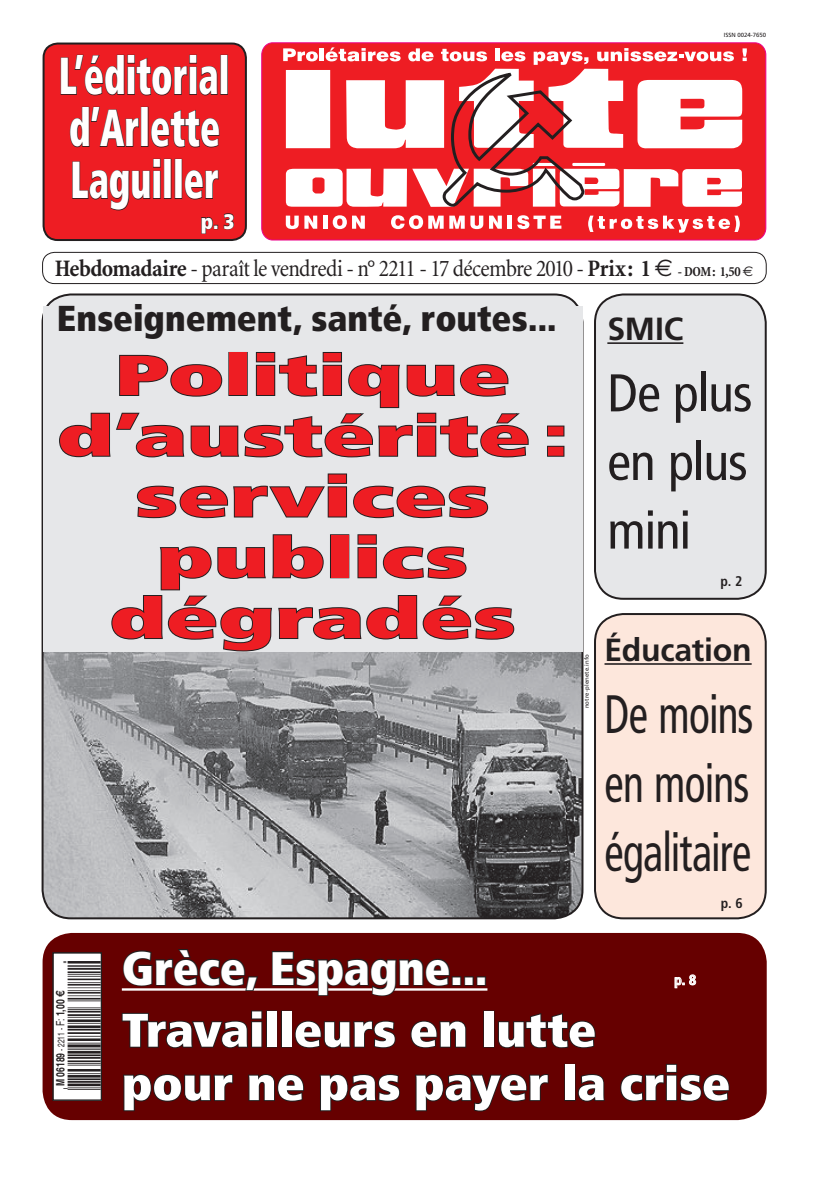
<style>
.page{position:relative;width:823px;height:1191px;background:#fff}
.page>*{position:absolute;margin:0;border:0;box-sizing:border-box;transform-origin:0 0}
.t1{font:900 condensed 56px/60.7px "Frutiger";letter-spacing:-.01em;color:#ee1d23;text-align:center;scale:1.72 1}
.t2{font:condensed 54px/69.2px "Frutiger";letter-spacing:-.02em;color:#231f20;text-align:justify;scale:.8 1}
.t3{font:condensed 53px/68.6px "Frutiger";letter-spacing:-.02em;color:#231f20;text-align:justify}
.t4{font:900 condensed 52px/52px "Frutiger";color:#fff;scale:.7 1}
.t5{font:900 condensed 47px/53.4px "Frutiger";letter-spacing:-.005em;color:#fff;scale:1.1 1}
.t6{font:900 condensed 47px "Frutiger";letter-spacing:-.005em;color:#fff}
.t7{font:900 condensed 36px "Frutiger";color:#231f20}
.t8{font:33px "Ean P33 No";color:#231f20}
.t9{font:700 32px "Frutiger";letter-spacing:-.01em;color:#231f20}
.t10{font:condensed 24px "Minion";letter-spacing:-.03em;color:#231f20}
.t11{font:900 condensed 21px "Frutiger";color:#fff}
.t12{font:700 condensed 14px "Frutiger";color:#231f20}
.t13{font:700 condensed 14px "Frutiger";color:#fff}
.t14{font:700 11.5px "Helvetica";color:#231f20;scale:.75 1}
.t15{font:6px "Frutiger";letter-spacing:.015em;color:#231f20}
.s1{font-weight:700}
.s2{font-family:"Euro Sans";font-stretch:normal}
.s3{font-weight:700;font-size:14px}
.s4{font-family:"Euro Sans";font-stretch:normal;font-size:14px}
.s5{font-weight:400;font-size:9.5px}
.s6{font-weight:400}
.s7{font-family:"Euro"}
</style>
<div class="page">
<div style="left:44px;top:44px;width:202px;height:196px;background:#ee1d23;border-radius:14px"></div>
<svg style="left:60px;top:54px;width:158px;height:42px"></svg>
<div style="left:220px;top:55px;width:8px;height:40px;border:1px solid #231f20"></div>
<svg style="left:69px;top:106px;width:70px;height:42px"></svg>
<div style="left:141px;top:107px;width:7px;height:40px;border:1px solid #231f20"></div>
<svg style="left:150px;top:110px;width:70px;height:38px"></svg>
<svg style="left:72px;top:158px;width:89px;height:53px"></svg>
<div style="left:164px;top:159px;width:7px;height:40px;border:1px solid #231f20"></div>
<div style="left:174px;top:159px;width:8px;height:40px;border:1px solid #231f20"></div>
<svg style="left:184px;top:170px;width:35px;height:30px"></svg>
<svg style="left:201px;top:213px;width:33px;height:21px"></svg>
<div style="left:43px;top:43px;width:204px;height:198px;border:2px solid #231f20;border-radius:14px"></div>
<svg style="left:261px;top:43px;width:504px;height:197px;background:#ee1f29"></svg>
<svg style="left:285px;top:216px;width:13px;height:13px"></svg>
<svg style="left:304px;top:216px;width:13px;height:13px"></svg>
<hr style="left:323px;top:216px;width:4px;height:13px;background:#fff">
<svg style="left:332px;top:215px;width:14px;height:14px"></svg>
<svg style="left:352px;top:216px;width:12px;height:13px"></svg>
<svg style="left:391px;top:215px;width:52px;height:14px"></svg>
<svg style="left:449px;top:216px;width:15px;height:13px"></svg>
<svg style="left:470px;top:216px;width:31px;height:13px"></svg>
<div style="left:507px;top:216px;width:5px;height:13px;background:#fff"></div>
<svg style="left:517px;top:215px;width:44px;height:14px"></svg>
<svg style="left:587px;top:216px;width:152px;height:17px"></svg>
<svg style="left:286px;top:69px;width:455px;height:138px"></svg>
<svg style="left:283px;top:48px;width:34px;height:13px"></svg>
<hr style="left:319px;top:48px;width:4px;height:13px;background:#fff">
<svg style="left:325px;top:47px;width:75px;height:14px"></svg>
<svg style="left:408px;top:48px;width:25px;height:13px"></svg>
<hr style="left:495px;top:48px;width:4px;height:13px;background:#fff">
<svg style="left:440px;top:49px;width:148px;height:159px"></svg>
<svg style="left:596px;top:48px;width:137px;height:13px"></svg>
<svg style="left:742px;top:48px;width:4px;height:13px"></svg>
<div style="left:42px;top:252px;width:724px;height:32px;border:1px solid #231f20;border-radius:12px"></div>
<img style="left:43px;top:652px;width:539px;height:266px">
<div style="left:44px;top:934px;width:721px;height:185px;background:#600;border-radius:28px"></div>
<hr style="left:122px;top:988px;width:365px;height:2px;background:#fff">
<svg style="left:122px;top:949px;width:137px;height:42px"></svg>
<svg style="left:271px;top:951px;width:179px;height:46px"></svg>
<div style="left:451px;top:976px;width:10px;height:9px;border:2px solid #231f20"></div>
<div style="left:464px;top:976px;width:9px;height:9px;border:2px solid #231f20"></div>
<div style="left:476px;top:976px;width:10px;height:9px;border:2px solid #231f20"></div>
<svg style="left:674px;top:974px;width:21px;height:14px"></svg>
<svg style="left:121px;top:1010px;width:142px;height:39px"></svg>
<div style="left:266px;top:1010px;width:11px;height:37px;border:2px solid #231f20"></div>
<div style="left:281px;top:1010px;width:11px;height:37px;border:2px solid #231f20"></div>
<svg style="left:294px;top:1020px;width:102px;height:29px"></svg>
<svg style="left:410px;top:1020px;width:57px;height:29px"></svg>
<div style="left:483px;top:1010px;width:11px;height:37px;border:2px solid #231f20"></div>
<svg style="left:498px;top:1013px;width:98px;height:36px"></svg>
<svg style="left:123px;top:1074px;width:111px;height:38px"></svg>
<svg style="left:248px;top:1074px;width:56px;height:28px"></svg>
<svg style="left:319px;top:1074px;width:81px;height:38px"></svg>
<svg style="left:415px;top:1074px;width:134px;height:38px"></svg>
<div style="left:564px;top:1063px;width:11px;height:38px;border:2px solid #231f20"></div>
<svg style="left:577px;top:1074px;width:28px;height:28px"></svg>
<svg style="left:620px;top:1063px;width:110px;height:39px"></svg>
<div style="left:43px;top:933px;width:723px;height:187px;border:2px solid #600;border-radius:28px"></div>
<div style="left:594px;top:614px;width:171px;height:304px;background:#fde7dc;border-radius:28px"></div>
<hr style="left:604px;top:663px;width:147px;height:2px;background:#231f20">
<div style="left:593px;top:613px;width:173px;height:306px;border:2px solid #231f20;border-radius:28px"></div>
<div style="left:594px;top:294px;width:171px;height:305px;background:#e6e7e9;border-radius:28px"></div>
<hr style="left:607px;top:342px;width:76px;height:2px;background:#231f20">
<div style="left:593px;top:293px;width:173px;height:307px;border:2px solid #231f20;border-radius:28px"></div>
<div style="left:53px;top:952px;width:48px;height:148px;background:#fff"></div>
<div style="left:52px;top:952px;width:50px;height:148px;border:1px solid #231f20"></div>
<div style="left:43px;top:306px;width:539px;height:346px;background:#e6e7e9"></div>
<svg style="left:59px;top:352px;width:470px;height:106px"></svg>
<svg style="left:547px;top:425px;width:18px;height:32px"></svg>
<svg style="left:136px;top:473px;width:353px;height:46px"></svg>
<svg style="left:111px;top:534px;width:404px;height:118px"></svg>
<p class="t4" style="left:59px;top:50px;width:245px">L’éditorial d’Arlette<br>Laguiller</p>
<p class="t11" style="left:201px;top:208px;width:35px">p. 3</p>
<p class="t15" style="left:723px;top:32px;width:44px">ISSN 0024-7650</p>
<p class="t10" style="left:55px;top:256px;width:699px"><span class="s1">Hebdomadaire</span> - paraît le vendredi - n° 2211 - 17 décembre 2010 - <span class="s1">Prix: 1</span> <span class="s2">e</span> <span class="s3">- DOM: 1,50</span> <span class="s4">e</span></p>
<p class="t7" style="left:57px;top:297px;width:501px">Enseignement, santé, routes...</p>
<p class="t1" style="left:57px;top:345px;width:299px">Politique d’austérité: services publics dégradés</p>
<p class="t9" style="left:607px;top:310px;width:77px">SMIC</p>
<p class="t3" style="left:607px;top:359px;width:147px">De plus en plus mini</p>
<p class="t12" style="left:720px;top:572px;width:23px">p. 2</p>
<p class="t15" style="left:582px;top:708px;width:56px;rotate:-90deg">notre-plenete.info</p>
<p class="t9" style="left:604px;top:631px;width:148px">Éducation</p>
<p class="t2" style="left:604px;top:680px;width:188px">De moins en moins égalitaire</p>
<p class="t12" style="left:720px;top:895px;width:23px">p. 6</p>
<p class="t8" style="left:70px;top:1099px;width:147px;rotate:-90deg">3:HIKQLI=^UVUUV:?c@c@b@l@k;</p>
<p class="t14" style="left:53px;top:1086px;width:129px;rotate:-90deg">M 06189 <span class="s5">- 2211 -</span> <span class="s6">F:</span> 1,00 <span class="s7">E</span></p>
<p class="t6" style="left:122px;top:939px;width:367px">Grèce, Espagne...</p>
<p class="t13" style="left:674px;top:971px;width:23px">p. 8</p>
<p class="t5" style="left:122px;top:1003px;width:554px">Travailleurs en lutte<br>pour ne pas payer la crise</p>
</div>
